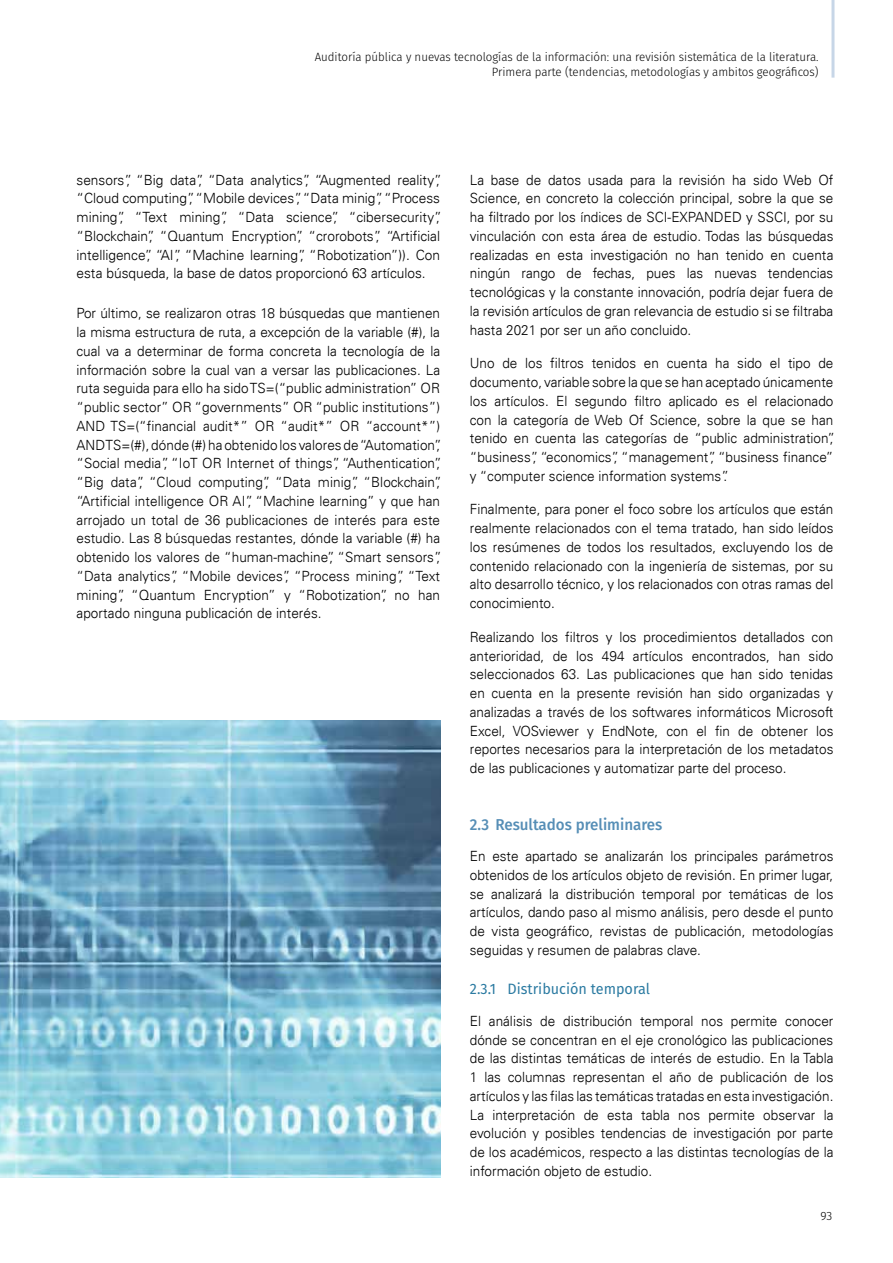
<style>
.page{position:relative;width:893px;height:1263px;background:#fff}
.page>*{position:absolute;margin:0;border:0;box-sizing:border-box;transform-origin:0 0}
.t1{font:500 15.75px "Fira Sans";color:#568eb6;scale:.96 1}
.t2{font:15px "Fira Sans";color:#2c7ba2;scale:.96 1}
.t3{font:300 14.1px/18.8px "Univers LT";color:#000;text-align:justify;scale:.96 1}
.t4{font:300 14.1px/18.8px "Univers LT";color:#000;text-align:justify}
.t5{font:300 12px/15px "Fira Sans";color:#000;text-align:right;scale:.96 1}
.t6{font:300 12px "Fira Sans";color:#000}
</style>
<div class="page">
<hr style="left:831px;top:0;width:3px;height:78px;background:#c7d6e7">
<img style="left:0;top:721px;width:440px;height:457px">
<p class="t5" style="left:315px;top:49px;width:526px">Auditoría pública y nuevas tecnologías de la información: una revisión sistemática de la literatura.<br>Primera parte (tendencias, metodologías y ambitos geográficos)</p>
<p class="t4" style="left:77px;top:170px;width:367px">sensors”, “Big data”, “Data analytics”, “Augmented reality”, “Cloud computing”, “Mobile devices”, “Data minig”, “Process mining”, “Text mining”, “Data science”, “cibersecurity”, “Blockchain”, “Quantum Encryption”, “crorobots”, “Artificial intelligence”, “AI”, “Machine learning”, “Robotization”)). Con esta búsqueda, la base de datos proporcionó 63 artículos.</p>
<p class="t3" style="left:77px;top:304px;width:382px">Por último, se realizaron otras 18 búsquedas que mantienen la misma estructura de ruta, a excepción de la variable (#), la cual va a determinar de forma concreta la tecnología de la información sobre la cual van a versar las publicaciones. La ruta seguida para ello ha sido TS=(“public administration” OR “public sector” OR “governments” OR “public institutions”)<br>AND TS=(“financial audit*” OR “audit*” OR “account*”)<br>AND TS=(#), dónde (#) ha obtenido los valores de “Automation”, “Social media”, “IoT OR Internet of things”, “Authentication”, “Big data”, “Cloud computing”, “Data minig”, “Blockchain”, “Artificial intelligence OR AI”, “Machine learning” y que han arrojado un total de 36 publicaciones de interés para este estudio. Las 8 búsquedas restantes, dónde la variable (#) ha obtenido los valores de “human-machine”, “Smart sensors”, “Data analytics”, “Mobile devices”, “Process mining”, “Text mining”, “Quantum Encryption” y “Robotization”, no han aportado ninguna publicación de interés.</p>
<p class="t3" style="left:470px;top:170px;width:380px">La base de datos usada para la revisión ha sido Web Of Science, en concreto la colección principal, sobre la que se ha filtrado por los índices de SCI-EXPANDED y SSCI, por su vinculación con esta área de estudio. Todas las búsquedas realizadas en esta investigación no han tenido en cuenta ningún rango de fechas, pues las nuevas tendencias tecnológicas y la constante innovación, podría dejar fuera de la revisión artículos de gran relevancia de estudio si se filtraba hasta 2021 por ser un año concluido.</p>
<p class="t3" style="left:470px;top:354px;width:382px;text-align:left">Uno de los filtros tenidos en cuenta ha sido el tipo de documento, variable sobre la que se han aceptado únicamente los artículos. El segundo filtro aplicado es el relacionado con la categoría de Web Of Science, sobre la que se han tenido en cuenta las categorías de “public administration”, “business”, “economics”, “management”, “business finance” y “computer science information systems”.</p>
<p class="t3" style="left:470px;top:500px;width:380px">Finalmente, para poner el foco sobre los artículos que están realmente relacionados con el tema tratado, han sido leídos los resúmenes de todos los resultados, excluyendo los de contenido relacionado con la ingeniería de sistemas, por su alto desarrollo técnico, y los relacionados con otras ramas del conocimiento.</p>
<p class="t3" style="left:470px;top:627px;width:380px">Realizando los filtros y los procedimientos detallados con anterioridad, de los 494 artículos encontrados, han sido seleccionados 63. Las publicaciones que han sido tenidas en cuenta en la presente revisión han sido organizadas y analizadas a través de los softwares informáticos Microsoft Excel, VOSviewer y EndNote, con el fin de obtener los reportes necesarios para la interpretación de los metadatos de las publicaciones y automatizar parte del proceso.</p>
<p class="t1" style="left:470px;top:811px;width:202px">2.3 Resultados preliminares</p>
<p class="t3" style="left:470px;top:847px;width:380px">En este apartado se analizarán los principales parámetros obtenidos de los artículos objeto de revisión. En primer lugar, se analizará la distribución temporal por temáticas de los artículos, dando paso al mismo análisis, pero desde el punto de vista geográfico, revistas de publicación, metodologías seguidas y resumen de palabras clave.</p>
<p class="t2" style="left:470px;top:978px;width:189px">2.3.1 Distribución temporal</p>
<p class="t3" style="left:470px;top:1011px;width:380px">El análisis de distribución temporal nos permite conocer dónde se concentran en el eje cronológico las publicaciones de las distintas temáticas de interés de estudio. En la Tabla 1 las columnas representan el año de publicación de los artículos y las filas las temáticas tratadas en esta investigación.<br>La interpretación de esta tabla nos permite observar la evolución y posibles tendencias de investigación por parte de los académicos, respecto a las distintas tecnologías de la información objeto de estudio.</p>
<p class="t6" style="left:821px;top:1207px;width:13px">93</p>
</div>
